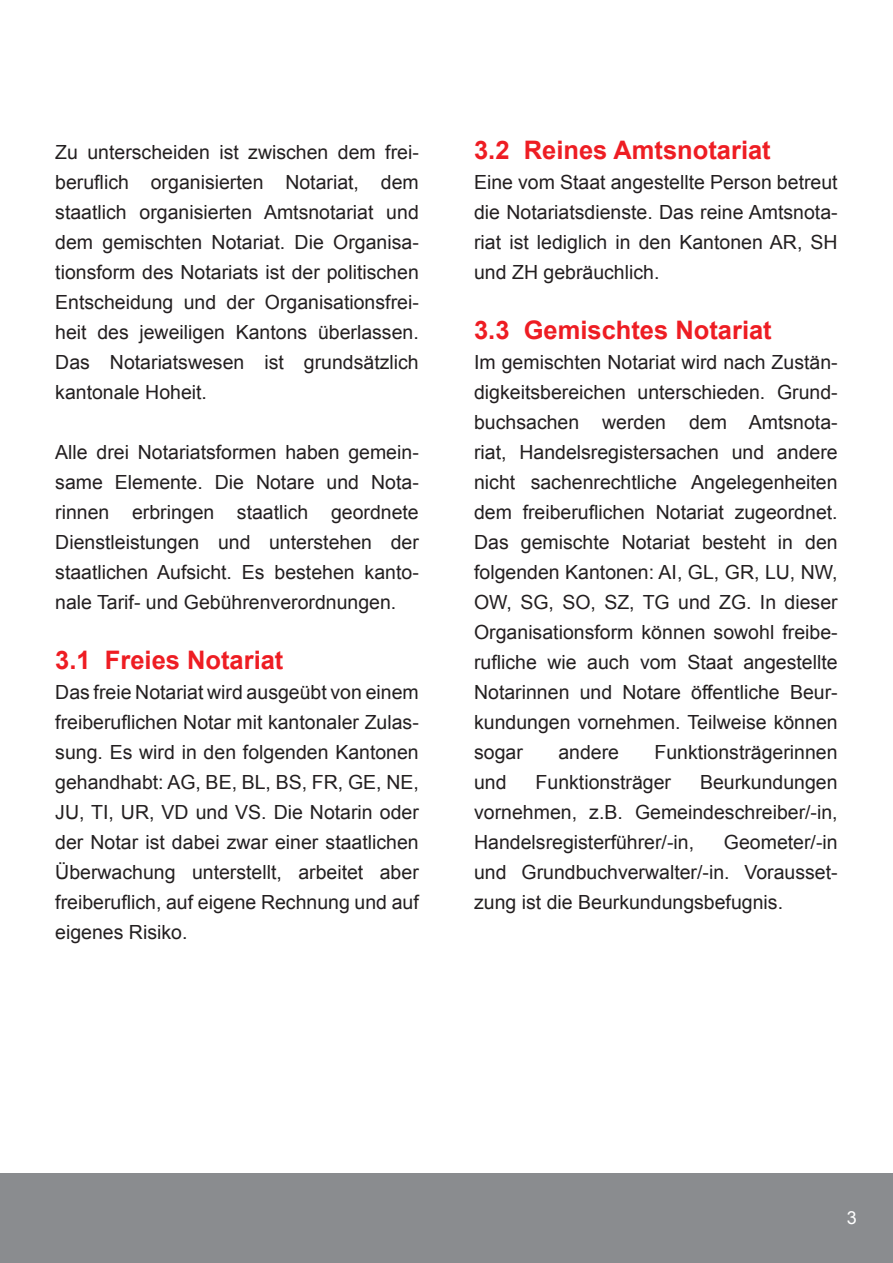
<style>
.page{position:relative;width:893px;height:1263px;background:#fff}
.page>*{position:absolute;margin:0;border:0;box-sizing:border-box;transform-origin:0 0}
.titre_2{font:700 25.5px "Arial";color:#ee1d23}
.texte_normal{font:700 25.5px "Arial";color:#ee1d23}
.texte_normal-2{font:19.5px/30px "Arial";color:#231f20;text-align:justify}
.texte_normal-3{font:18px "Arial";color:#fff}
</style>
<div class="page">
<div style="left:0;top:1174px;width:893px;height:89px;background:#8a8c8f"></div>
<p class="texte_normal-2" style="left:55px;top:137px;width:365px">Zu unterscheiden ist zwischen dem frei&shy;beruflich organisierten Notariat, dem staatlich organisierten Amtsnotariat und dem gemischten Notariat. Die Organisa&shy;tionsform des Notariats ist der politischen Entscheidung und der Organisationsfrei&shy;heit des jeweiligen Kantons überlassen.<br>Das Notariatswesen ist grundsätzlich kantonale Hoheit.</p>
<p class="texte_normal-2" style="left:55px;top:437px;width:365px">Alle drei Notariatsformen haben gemein&shy;same Elemente. Die Notare und Nota&shy;rinnen erbringen staatlich geordnete Dienstleistungen und unterstehen der staatlichen Aufsicht. Es bestehen kanto&shy;nale Tarif- und Gebührenverordnungen.</p>
<p class="titre_2" style="left:55px;top:643px;width:230px">3.1 Freies Notariat</p>
<p class="texte_normal-2" style="left:55px;top:677px;width:365px">Das freie Notariat wird ausgeübt von einem freiberuflichen Notar mit kantonaler Zulas&shy;sung. Es wird in den folgenden Kantonen gehandhabt: AG, BE, BL, BS, FR, GE, NE, JU, TI, UR, VD und VS. Die Notarin oder der Notar ist dabei zwar einer staatlichen Überwachung unterstellt, arbeitet aber freiberuflich, auf eigene Rechnung und auf eigenes Risiko.</p>
<p class="titre_2" style="left:474px;top:133px;width:298px">3.2 Reines Amtsnotariat</p>
<p class="texte_normal-2" style="left:474px;top:167px;width:365px">Eine vom Staat angestellte Person betreut die Notariatsdienste. Das reine Amtsnota&shy;riat ist lediglich in den Kantonen AR, SH und ZH gebräuchlich.</p>
<p class="texte_normal" style="left:474px;top:313px;width:299px">3.3 Gemischtes Notariat</p>
<p class="texte_normal-2" style="left:474px;top:347px;width:365px">Im gemischten Notariat wird nach Zustän&shy;digkeitsbereichen unterschieden. Grund&shy;buchsachen werden dem Amtsnota&shy;riat, Handelsregistersachen und andere nicht sachenrechtliche Angelegenheiten dem freiberuflichen Notariat zugeordnet.<br>Das gemischte Notariat besteht in den folgenden Kantonen: AI, GL, GR, LU, NW, OW, SG, SO, SZ, TG und ZG. In dieser Organisationsform können sowohl freibe&shy;rufliche wie auch vom Staat angestellte Notarinnen und Notare öffentliche Beur&shy;kundungen vornehmen. Teilweise können sogar</p>
<p class="texte_normal-2" style="left:558px;top:737px;width:62px">andere</p>
<p class="texte_normal-2" style="left:654px;top:737px;width:185px">Funktionsträgerinnen</p>
<p class="texte_normal-2" style="left:474px;top:767px;width:34px">und</p>
<p class="texte_normal-2" style="left:536px;top:767px;width:137px">Funktionsträger</p>
<p class="texte_normal-2" style="left:474px;top:767px;width:365px;text-indent:226px">Beurkundungen vornehmen, z.B. Gemeindeschreiber/‑in, Handelsregisterführer/‑in,</p>
<p class="texte_normal-2" style="left:474px;top:827px;width:365px;text-indent:250px">Geometer/‑in und Grundbuchverwalter/‑in. Vorausset&shy;zung ist die Beurkundungsbefugnis.</p>
<p class="texte_normal-3" style="left:847px;top:1206px;width:12px">3</p>
</div>
